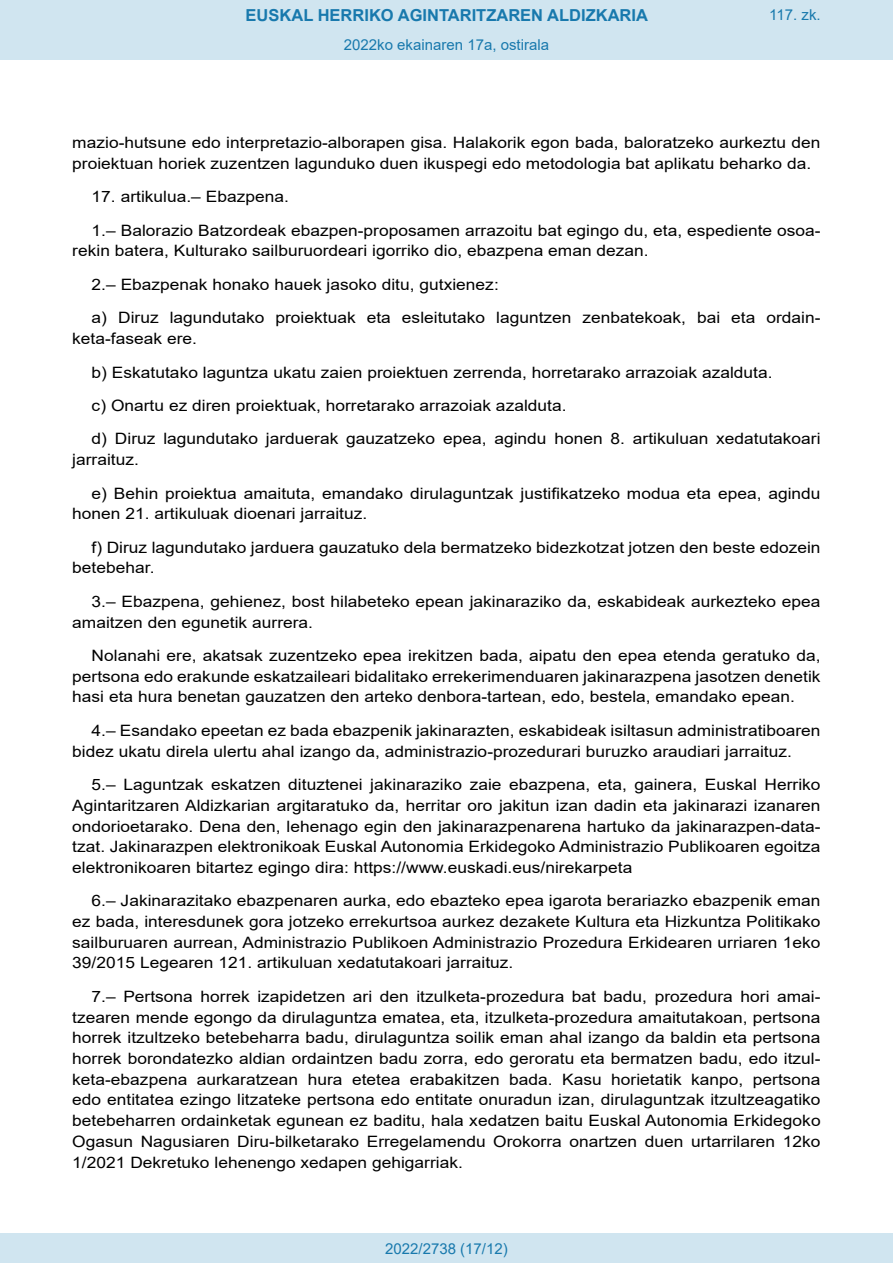
<style>
.page{position:relative;width:893px;height:1263px;background:#fff}
.page>*{position:absolute;margin:0;border:0;box-sizing:border-box;transform-origin:0 0}
.t1{font:700 16.5px "Arial";color:#1879ad}
.BOPVDetalle{font:15.6px/20.7px "Arial";color:#000;scale:1.11 1}
.Paginacion_Centro{font:15px "Arial";color:#1879ad}
</style>
<div class="page">
<div style="left:0;top:0;width:893px;height:60px;background:#d0e5f0"></div>
<div style="left:0;top:1233px;width:893px;height:30px;background:#d0e5f0"></div>
<p class="t1" style="left:246px;top:3px;width:404px">EUSKAL HERRIKO AGINTARITZAREN ALDIZKARIA</p>
<p class="Paginacion_Centro" style="left:344px;top:35px;width:207px">2022ko ekainaren 17a, ostirala</p>
<p class="Paginacion_Centro" style="left:769px;top:5px;width:53px">117. zk.</p>
<p class="BOPVDetalle" style="left:72px;top:132px;width:676px">mazio-hutsune edo interpretazio-alborapen gisa. Halakorik egon bada, baloratzeko aurkeztu den proiektuan horiek zuzentzen lagunduko duen ikuspegi edo metodologia bat aplikatu beharko da.</p>
<p class="BOPVDetalle" style="left:92px;top:186px;width:179px">17. artikulua.– Ebazpena.</p>
<p class="BOPVDetalle" style="left:72px;top:220px;width:676px;text-indent:19px">1.– Balorazio Batzordeak ebazpen-proposamen arrazoitu bat egingo du, eta, espediente osoa&shy;rekin batera, Kulturako sailburuordeari igorriko dio, ebazpena eman dezan.</p>
<p class="BOPVDetalle" style="left:92px;top:274px;width:368px">2.– Ebazpenak honako hauek jasoko ditu, gutxienez:</p>
<p class="BOPVDetalle" style="left:72px;top:307px;width:676px;text-indent:19px">a) Diruz lagundutako proiektuak eta esleitutako laguntzen zenbatekoak, bai eta ordain&shy;keta-faseak ere.</p>
<p class="BOPVDetalle" style="left:92px;top:362px;width:615px">b) Eskatutako laguntza ukatu zaien proiektuen zerrenda, horretarako arrazoiak azalduta.</p>
<p class="BOPVDetalle" style="left:92px;top:395px;width:429px">c) Onartu ez diren proiektuak, horretarako arrazoiak azalduta.</p>
<p class="BOPVDetalle" style="left:72px;top:428px;width:676px;text-indent:19px">d) Diruz lagundutako jarduerak gauzatzeko epea, agindu honen 8. artikuluan xedatutakoari jarraituz.</p>
<p class="BOPVDetalle" style="left:72px;top:483px;width:676px;text-indent:19px">e) Behin proiektua amaituta, emandako dirulaguntzak justifikatzeko modua eta epea, agindu honen 21. artikuluak dioenari jarraituz.</p>
<p class="BOPVDetalle" style="left:72px;top:537px;width:676px;text-indent:19px">f) Diruz lagundutako jarduera gauzatuko dela bermatzeko bidezkotzat jotzen den beste edozein betebehar.</p>
<p class="BOPVDetalle" style="left:72px;top:591px;width:676px;text-indent:19px">3.– Ebazpena, gehienez, bost hilabeteko epean jakinaraziko da, eskabideak aurkezteko epea amaitzen den egunetik aurrera.</p>
<p class="BOPVDetalle" style="left:72px;top:645px;width:676px;text-align:justify;text-indent:19px">Nolanahi ere, akatsak zuzentzeko epea irekitzen bada, aipatu den epea etenda geratuko da, pertsona edo erakunde eskatzaileari bidalitako errekerimenduaren jakinarazpena jasotzen denetik hasi eta hura benetan gauzatzen den arteko denbora-tartean, edo, bestela, emandako epean.</p>
<p class="BOPVDetalle" style="left:72px;top:720px;width:676px;text-indent:19px">4.– Esandako epeetan ez bada ebazpenik jakinarazten, eskabideak isiltasun administratiboaren bidez ukatu direla ulertu ahal izango da, administrazio-prozedurari buruzko araudiari jarraituz.</p>
<p class="BOPVDetalle" style="left:72px;top:774px;width:676px;text-align:justify;text-indent:19px">5.– Laguntzak eskatzen dituztenei jakinaraziko zaie ebazpena, eta, gainera, Euskal Herriko Agintaritzaren Aldizkarian argitaratuko da, herritar oro jakitun izan dadin eta jakinarazi izanaren ondorioetarako. Dena den, lehenago egin den jakinarazpenarena hartuko da jakinarazpen-data&shy;tzat. Jakinarazpen elektronikoak Euskal Autonomia Erkidegoko Administrazio Publikoaren egoitza elektronikoaren bitartez egingo dira: https://www.euskadi.eus/nirekarpeta</p>
<p class="BOPVDetalle" style="left:72px;top:890px;width:676px;text-align:justify;text-indent:19px">6.– Jakinarazitako ebazpenaren aurka, edo ebazteko epea igarota berariazko ebazpenik eman ez bada, interesdunek gora jotzeko errekurtsoa aurkez dezakete Kultura eta Hizkuntza Politikako sailburuaren aurrean, Administrazio Publikoen Administrazio Prozedura Erkidearen urriaren 1eko 39/2015 Legearen 121. artikuluan xedatutakoari jarraituz.</p>
<p class="BOPVDetalle" style="left:72px;top:986px;width:676px;text-align:justify;text-indent:19px">7.– Pertsona horrek izapidetzen ari den itzulketa-prozedura bat badu, prozedura hori amai&shy;tzearen mende egongo da dirulaguntza ematea, eta, itzulketa-prozedura amaitutakoan, pertsona horrek itzultzeko betebeharra badu, dirulaguntza soilik eman ahal izango da baldin eta pertsona horrek borondatezko aldian ordaintzen badu zorra, edo geroratu eta bermatzen badu, edo itzul&shy;keta-ebazpena aurkaratzean hura etetea erabakitzen bada. Kasu horietatik kanpo, pertsona edo entitatea ezingo litzateke pertsona edo entitate onuradun izan, dirulaguntzak itzultzeagatiko betebeharren ordainketak egunean ez baditu, hala xedatzen baitu Euskal Autonomia Erkidegoko Ogasun Nagusiaren Diru-bilketarako Erregelamendu Orokorra onartzen duen urtarrilaren 12ko 1/2021 Dekretuko lehenengo xedapen gehigarriak.</p>
<p class="Paginacion_Centro" style="left:385px;top:1238px;width:124px">2022/2738 (17/12)</p>
</div>
